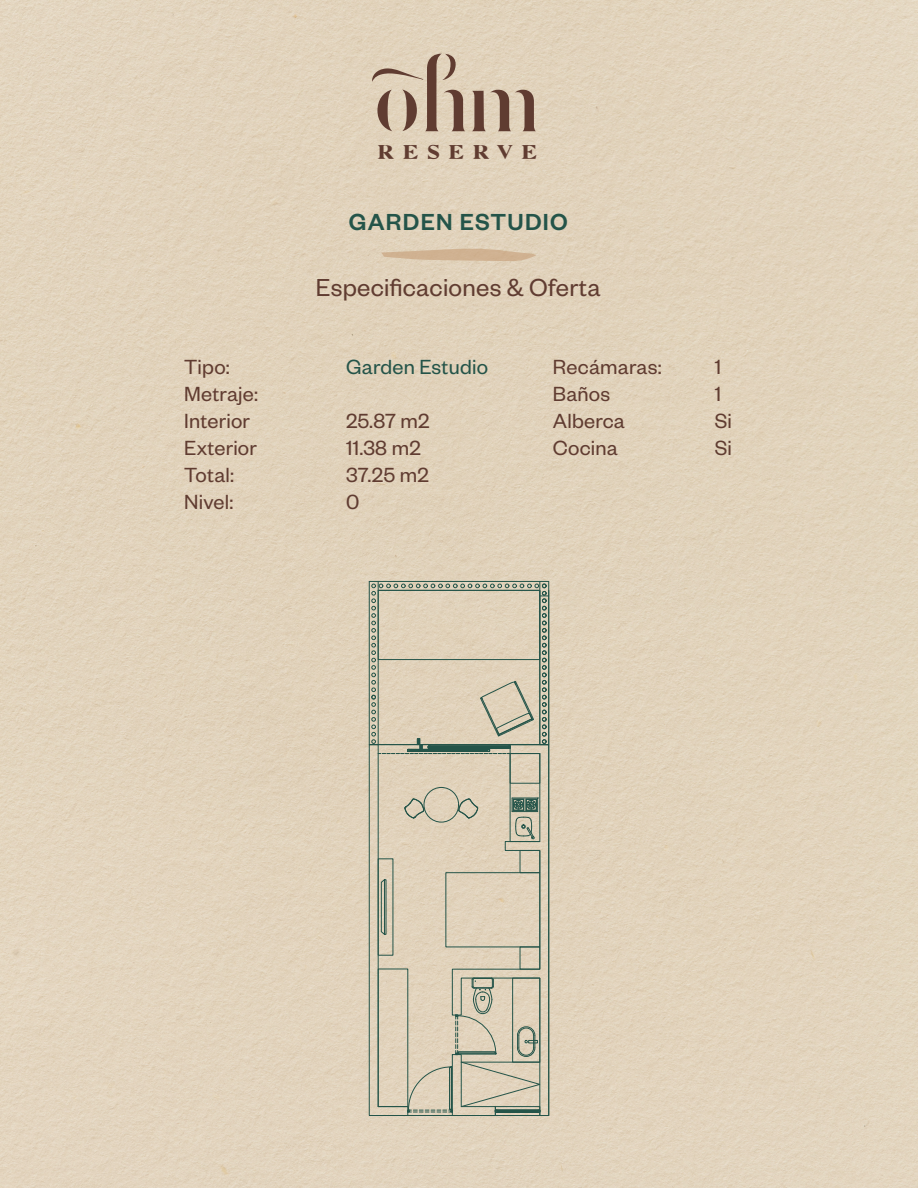
<style>
.page{position:relative;width:918px;height:1188px;background:#fff}
.page>*{position:absolute;margin:0;border:0;box-sizing:border-box;transform-origin:0 0}
.t1{font:27px "Founders Grotesk";letter-spacing:.01em;color:#603c31}
.t2{font:500 25.5px "Founders Grotesk";letter-spacing:.05em;color:#245449}
.t3{font:22.5px/27px "Founders Grotesk";letter-spacing:.01em;color:#603c31}
.t4{font:22.5px "Founders Grotesk";letter-spacing:.01em;color:#245449}
.t5{font:19.35px "Opulence";letter-spacing:.48em;color:#603c31}
</style>
<div class="page">
<img style="left:0;top:0;width:918px;height:1188px">
<svg style="left:372px;top:54px;width:93px;height:77px;background:#bca794"></svg>
<svg style="left:472px;top:90px;width:64px;height:41px;background:#a68e7c"></svg>
<svg style="left:381px;top:249px;width:156px;height:12px;background:#d4b99b"></svg>
<svg style="left:369px;top:581px;width:180px;height:535px;background:#cbc3ad"></svg>
<p class="t5" style="left:378px;top:141px;width:161px">RESERVE</p>
<p class="t2" style="left:349px;top:206px;width:221px">GARDEN ESTUDIO</p>
<p class="t1" style="left:316px;top:271px;width:286px">Especificaciones &amp; Oferta</p>
<p class="t3" style="left:184px;top:352px;width:47px">Tipo:</p>
<p class="t4" style="left:346px;top:353px;width:143px">Garden Estudio</p>
<p class="t3" style="left:184px;top:379px;width:75px">Metraje:<br>Interior</p>
<p class="t3" style="left:346px;top:406px;width:85px">25.87 m2</p>
<p class="t3" style="left:184px;top:433px;width:74px">Exterior</p>
<p class="t3" style="left:346px;top:433px;width:76px">11.38 m2</p>
<p class="t3" style="left:184px;top:460px;width:52px">Total:</p>
<p class="t3" style="left:346px;top:460px;width:84px">37.25 m2</p>
<p class="t3" style="left:184px;top:487px;width:51px">Nivel:</p>
<p class="t3" style="left:346px;top:487px;width:15px">0</p>
<p class="t3" style="left:553px;top:352px;width:110px">Recámaras:</p>
<p class="t3" style="left:715px;top:352px;width:8px">1</p>
<p class="t3" style="left:553px;top:379px;width:59px">Baños</p>
<p class="t3" style="left:715px;top:379px;width:8px">1</p>
<p class="t3" style="left:553px;top:406px;width:74px">Alberca</p>
<p class="t3" style="left:715px;top:406px;width:19px">Si</p>
<p class="t3" style="left:553px;top:433px;width:67px">Cocina</p>
<p class="t3" style="left:715px;top:433px;width:19px">Si</p>
</div>
